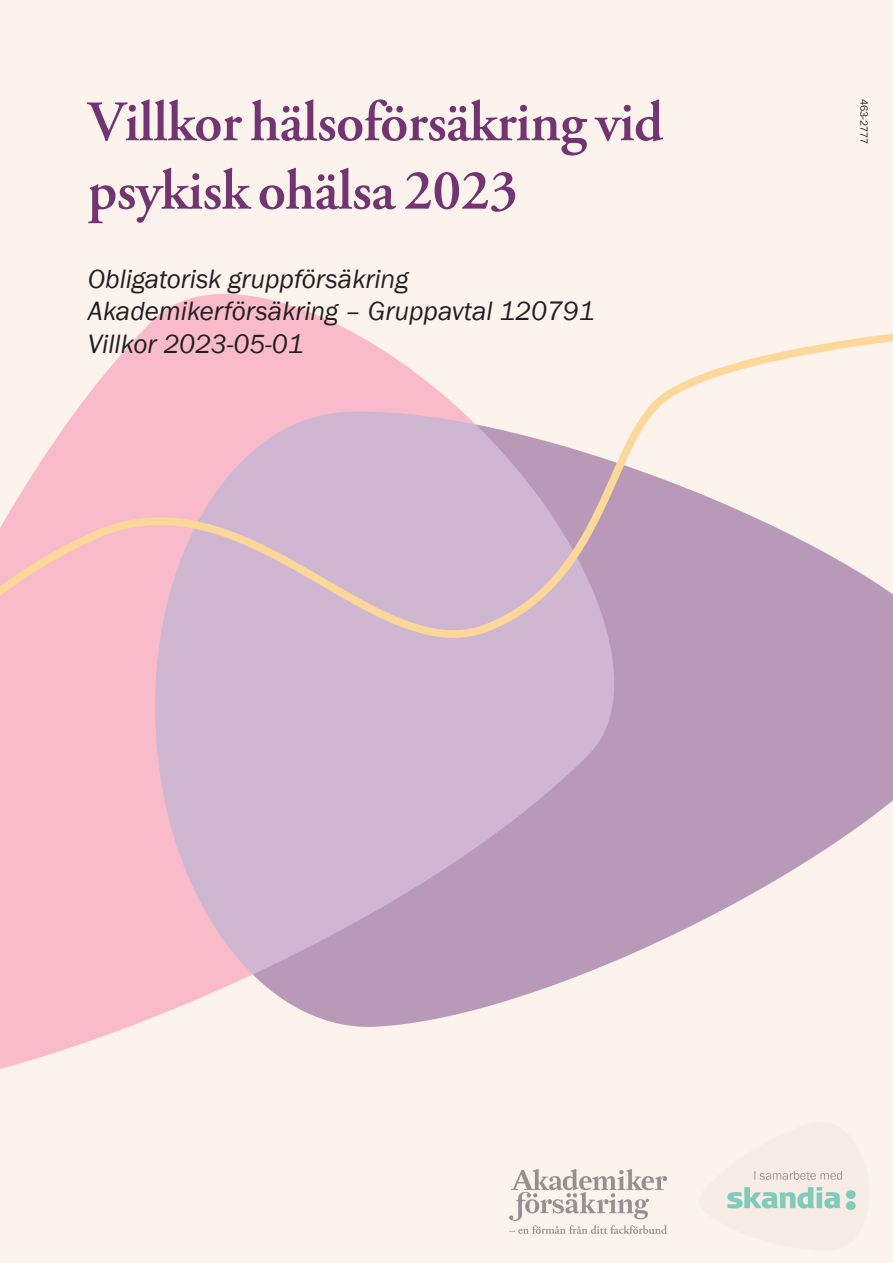
<style>
.page{position:relative;width:893px;height:1263px;background:#fff}
.page>*{position:absolute;margin:0;border:0;box-sizing:border-box;transform-origin:0 0}
.AKF_Rubrik_1{font:600 57px/68.4px "Adobe Garamond Pro";letter-spacing:-.01em;color:#733472}
.AKF_ingress{font:27px "Franklin Gothic URW Boo Ita";color:#231f20}
.t1{font:10.5px "Franklin Gothic URW Boo";color:#231f20}
</style>
<div class="page">
<img style="left:0;top:0;width:893px;height:1263px">
<p class="AKF_Rubrik_1" style="left:88px;top:89px;width:577px">Villkor hälsoförsäkring vid psykisk ohälsa 2023</p>
<p class="AKF_ingress" style="left:88px;top:262px;width:322px">Obligatorisk gruppförsäkring</p>
<p class="AKF_ingress" style="left:88px;top:294px;width:508px">Akademikerförsäkring – Gruppavtal 120791</p>
<p class="AKF_ingress" style="left:88px;top:327px;width:217px">Villkor 2023-05-01</p>
<p class="t1" style="left:870px;top:99px;width:47px;rotate:90deg">463-2777</p>
</div>
